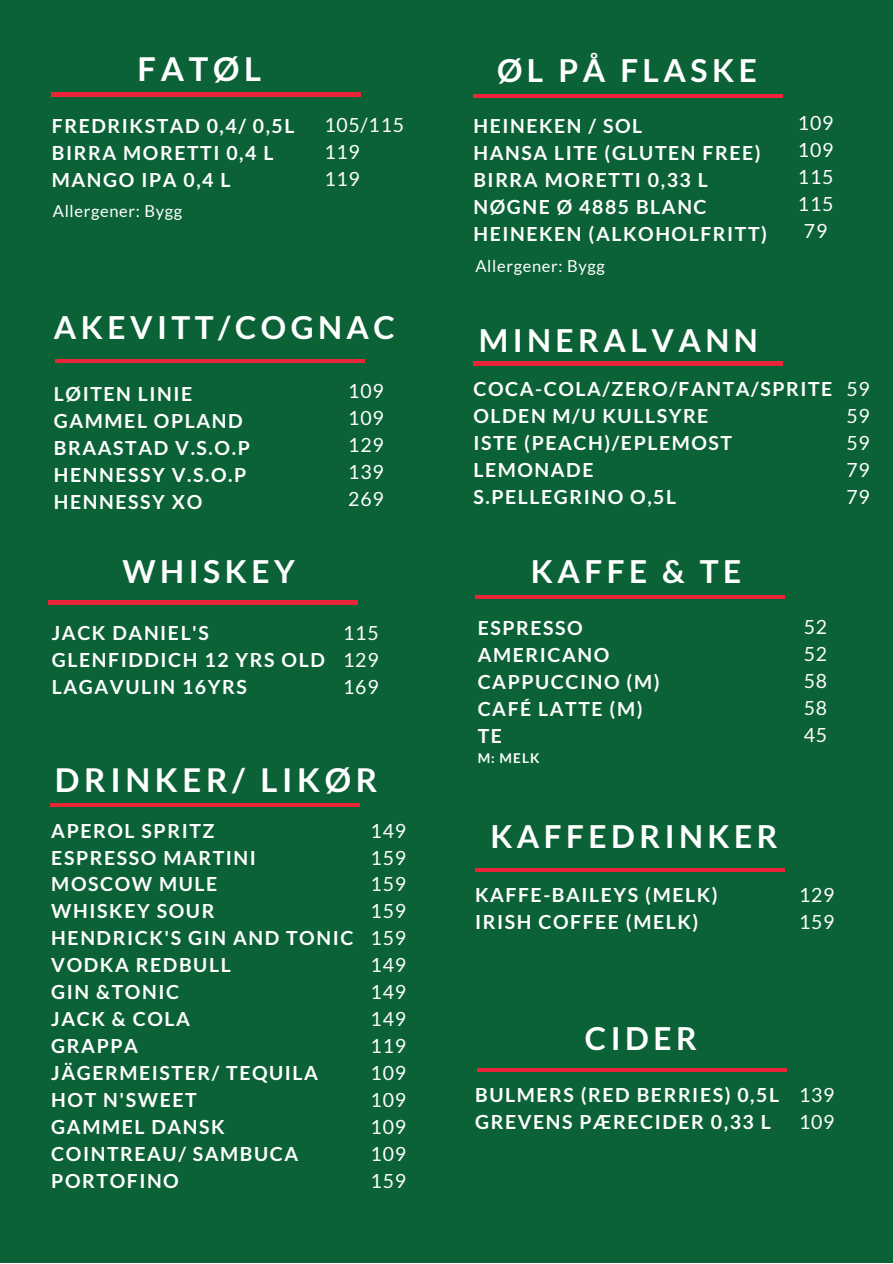
<style>
.page{position:relative;width:893px;height:1264px;background:#fff}
.page>*{position:absolute;margin:0;border:0;box-sizing:border-box;transform-origin:0 0}
.t1{font:700 33px "Lato";letter-spacing:.14em;color:#fff}
.t2{font:700 31.8px "Lato";letter-spacing:.14em;color:#fff}
.t3{font:700 19.5px/27px "Lato";letter-spacing:.08em;color:#fff}
.t4{font:19.5px/27px "Lato";letter-spacing:.04em;color:#fff;text-align:justify}
.t5{font:16.5px "Lato";letter-spacing:.04em;color:#fff}
.t6{font:700 13.5px "Lato";color:#fff}
</style>
<div class="page">
<div style="left:0;top:0;width:892px;height:1262px;background:#0b6236"></div>
<hr style="left:51px;top:93px;width:309px;height:3px;background:#e92537">
<hr style="left:50px;top:803px;width:310px;height:4px;background:#e92537">
<hr style="left:56px;top:359px;width:309px;height:4px;background:#e92537">
<hr style="left:48px;top:601px;width:309px;height:3px;background:#e92537">
<hr style="left:477px;top:1068px;width:309px;height:3px;background:#e92537">
<hr style="left:473px;top:94px;width:309px;height:3px;background:#e92537">
<hr style="left:473px;top:362px;width:309px;height:3px;background:#e92537">
<hr style="left:475px;top:595px;width:309px;height:3px;background:#e92537">
<hr style="left:475px;top:868px;width:309px;height:3px;background:#e92537">
<h1 class="t1" style="left:138px;top:50px;width:125px">FATØL</h1>
<p class="t3" style="left:52px;top:112px;width:244px">FREDRIKSTAD 0,4/ 0,5L<br>BIRRA MORETTI 0,4 L<br>MANGO IPA 0,4 L</p>
<p class="t4" style="left:324px;top:111px;width:81px;text-align:left">105/115<br>119<br>119</p>
<p class="t5" style="left:53px;top:201px;width:131px">Allergener: Bygg</p>
<h2 class="t2" style="left:54px;top:309px;width:342px">AKEVITT/COGNAC</h2>
<p class="t3" style="left:54px;top:380px;width:197px">LØITEN LINIE<br>GAMMEL OPLAND<br>BRAASTAD V.S.O.P<br>HENNESSY V.S.O.P<br>HENNESSY XO</p>
<p class="t4" style="left:348px;top:377px;width:37px">109<br>109<br>129<br>139<br>269</p>
<h2 class="t2" style="left:123px;top:553px;width:174px">WHISKEY</h2>
<p class="t3" style="left:52px;top:619px;width:274px">JACK DANIEL'S<br>GLENFIDDICH 12 YRS OLD<br>LAGAVULIN 16YRS</p>
<p class="t4" style="left:343px;top:619px;width:37px">115<br>129<br>169</p>
<h1 class="t1" style="left:55px;top:761px;width:324px">DRINKER/ LIKØR</h1>
<p class="t3" style="left:51px;top:816px;width:303px">APEROL SPRITZ<br>ESPRESSO MARTINI<br>MOSCOW MULE<br>WHISKEY SOUR<br>HENDRICK'S GIN AND TONIC<br>VODKA REDBULL<br>GIN &amp;TONIC<br>JACK &amp; COLA<br>GRAPPA<br>JÄGERMEISTER/ TEQUILA<br>HOT N'SWEET<br>GAMMEL DANSK<br>COINTREAU/ SAMBUCA<br>PORTOFINO</p>
<p class="t4" style="left:370px;top:816px;width:37px">149<br>159<br>159<br>159<br>159<br>149<br>149<br>149<br>119<br>109<br>109<br>109<br>109<br>159</p>
<h2 class="t2" style="left:497px;top:52px;width:261px">ØL PÅ FLASKE</h2>
<p class="t3" style="left:473px;top:112px;width:295px">HEINEKEN / SOL<br>HANSA LITE (GLUTEN FREE)<br>BIRRA MORETTI 0,33 L<br>NØGNE Ø 4885 BLANC<br>HEINEKEN (ALKOHOLFRITT)</p>
<p class="t4" style="left:797px;top:109px;width:37px;text-align:center">109<br>109<br>115<br>115<br>79</p>
<p class="t5" style="left:475px;top:257px;width:131px">Allergener: Bygg</p>
<h2 class="t2" style="left:478px;top:322px;width:281px">MINERALVANN</h2>
<p class="t3" style="left:473px;top:375px;width:360px">COCA-COLA/ZERO/FANTA/SPRITE<br>OLDEN M/U KULLSYRE<br>ISTE (PEACH)/EPLEMOST<br>LEMONADE<br>S.PELLEGRINO O,5L</p>
<p class="t4" style="left:846px;top:375px;width:25px">59<br>59<br>59<br>79<br>79</p>
<h2 class="t2" style="left:530px;top:553px;width:212px">KAFFE &amp; TE</h2>
<p class="t3" style="left:477px;top:614px;width:183px">ESPRESSO<br>AMERICANO<br>CAPPUCCINO (M)<br>CAFÉ LATTE (M)<br>TE</p>
<p class="t6" style="left:477px;top:750px;width:63px">M: MELK</p>
<p class="t4" style="left:803px;top:613px;width:25px">52<br>52<br>58<br>58<br>45</p>
<h2 class="t2" style="left:490px;top:818px;width:289px">KAFFEDRINKER</h2>
<p class="t3" style="left:475px;top:881px;width:244px">KAFFE-BAILEYS (MELK)<br>IRISH COFFEE (MELK)</p>
<p class="t4" style="left:799px;top:881px;width:37px">129<br>159</p>
<h2 class="t2" style="left:585px;top:1020px;width:113px">CIDER</h2>
<p class="t3" style="left:475px;top:1081px;width:305px">BULMERS (RED BERRIES) 0,5L<br>GREVENS PÆRECIDER 0,33 L</p>
<p class="t4" style="left:799px;top:1081px;width:37px">139<br>109</p>
</div>
